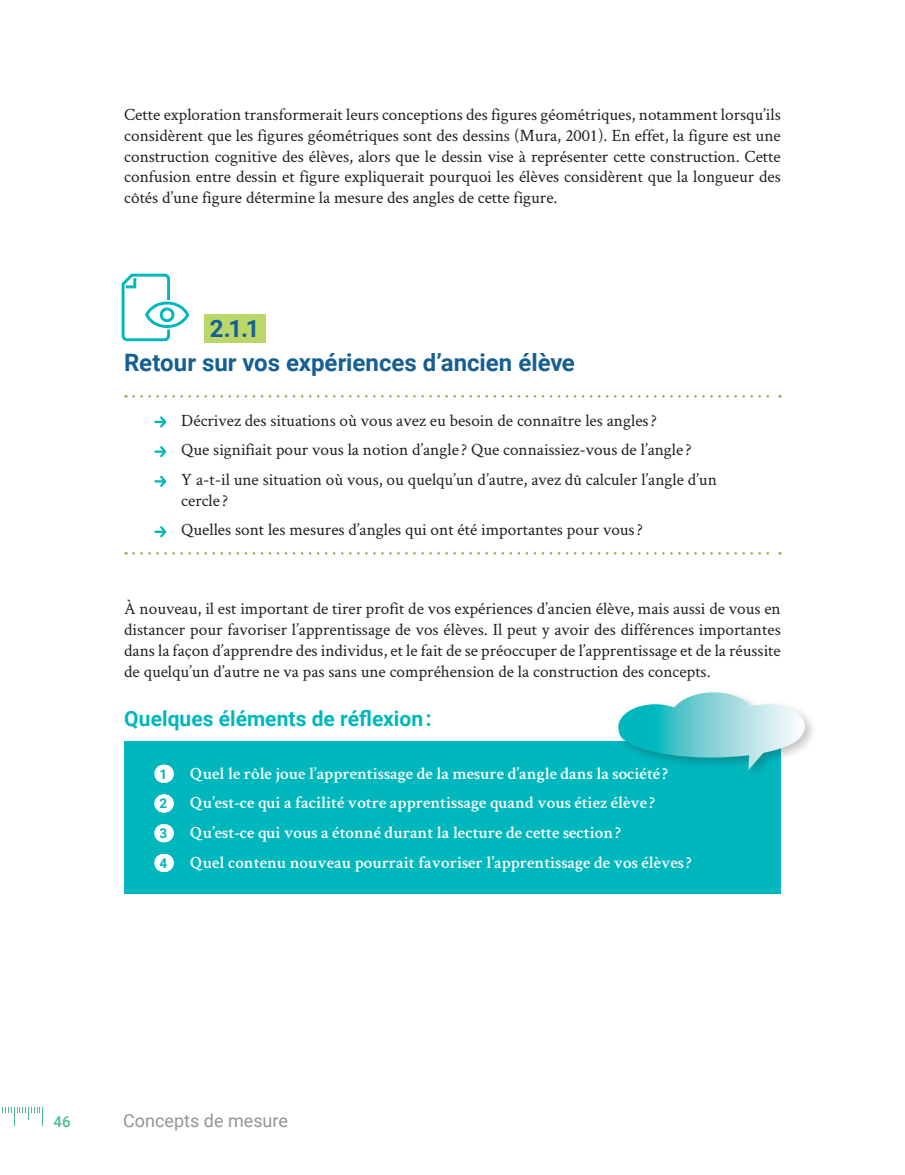
<style>
.page{position:relative;width:905px;height:1175px;background:#fff}
.page>*{position:absolute;margin:0;border:0;box-sizing:border-box;transform-origin:0 0}
.Titre_3_Suite{font:700 24px "Roboto";color:#155f93}
.Titre_3__1_1_1{font:700 24px "Roboto";color:#155f93}
.Titre_4__Tâches_Répo{font:700 21px "Roboto";color:#00b7be}
.t1{font:18px "Roboto";color:#939598}
.Texte_courant{font:17.25px/20.7px "Crimson Text";color:#231f20;text-align:justify}
.Énumération{font:17.25px/20.7px "Crimson Text";color:#231f20}
.t2{font:600 17.25px "Crimson Text";color:#fff}
.t3{font:500 15px "Roboto";color:#4fbe8f}
.t4{font:700 13.5px "Roboto";color:#00b7be}
</style>
<div class="page">
<svg style="left:2px;top:1107px;width:41px;height:19px"></svg>
<div style="left:204px;top:314px;width:61px;height:28px;background:#bbd76a"></div>
<svg style="left:133px;top:395px;width:647px;height:3px"></svg>
<svg style="left:133px;top:552px;width:647px;height:2px"></svg>
<svg style="left:155px;top:416px;width:12px;height:12px"></svg>
<svg style="left:155px;top:446px;width:12px;height:12px"></svg>
<svg style="left:155px;top:475px;width:12px;height:12px"></svg>
<svg style="left:155px;top:526px;width:12px;height:12px"></svg>
<div style="left:124px;top:741px;width:656px;height:152px;background:#00b7be"></div>
<svg style="left:163px;top:764px;width:2px;height:18px"></svg>
<svg style="left:163px;top:794px;width:2px;height:18px"></svg>
<svg style="left:163px;top:824px;width:2px;height:18px"></svg>
<svg style="left:163px;top:854px;width:2px;height:18px"></svg>
<svg style="left:121px;top:273px;width:50px;height:69px"></svg>
<div style="left:145px;top:301px;width:44px;height:27px;border:3px solid #00b7be;border-radius:50%"></div>
<div style="left:160px;top:307px;width:14px;height:15px;border:3px solid #00b7be;border-radius:50%"></div>
<div style="left:615px;top:689px;width:202px;height:92px;background:#231f20;opacity:.25"></div>
<svg style="left:618px;top:692px;width:186px;height:78px"></svg>
<p class="Texte_courant" style="left:124px;top:104px;width:658px">Cette exploration transformerait leurs conceptions des figures géométriques, notamment lorsqu’ils considèrent que les figures géométriques sont des dessins (Mura, 2001). En effet, la figure est une construction cognitive des élèves, alors que le dessin vise à représenter cette construction. Cette confusion entre dessin et figure expliquerait pourquoi les élèves considèrent que la longueur des côtés d’une figure détermine la mesure des angles de cette figure.</p>
<p class="Titre_3__1_1_1" style="left:210px;top:311px;width:51px">2.1.1</p>
<p class="Titre_3_Suite" style="left:124px;top:346px;width:452px">Retour sur vos expériences d’ancien élève</p>
<p class="Énumération" style="left:181px;top:409px;width:477px">Décrivez des situations où vous avez eu besoin de connaître les angles?</p>
<p class="Énumération" style="left:181px;top:439px;width:512px">Que signifiait pour vous la notion d’angle ? Que connaissiez-vous de l’angle ?</p>
<p class="Énumération" style="left:181px;top:468px;width:537px">Y a-t-il une situation où vous, ou quelqu’un d’autre, avez dû calculer l’angle d’un cercle ?</p>
<p class="Énumération" style="left:181px;top:519px;width:463px">Quelles sont les mesures d’angles qui ont été importantes pour vous?</p>
<p class="Texte_courant" style="left:124px;top:598px;width:658px">À nouveau, il est important de tirer profit de vos expériences d’ancien élève, mais aussi de vous en distancer pour favoriser l’apprentissage de vos élèves. Il peut y avoir des différences importantes dans la façon d’apprendre des individus, et le fait de se préoccuper de l’apprentissage et de la réussite de quelqu’un d’autre ne va pas sans une compréhension de la construction des concepts.</p>
<p class="Titre_4__Tâches_Répo" style="left:124px;top:704px;width:309px">Quelques éléments de réflexion :</p>
<p class="t4" style="left:159px;top:764px;width:9px">1</p>
<p class="t2" style="left:190px;top:761px;width:479px">Quel le rôle joue l’apprentissage de la mesure d’angle dans la société ?</p>
<p class="t4" style="left:159px;top:794px;width:9px">2</p>
<p class="t2" style="left:190px;top:790px;width:466px">Qu’est-ce qui a facilité votre apprentissage quand vous étiez élève ?</p>
<p class="t4" style="left:159px;top:823px;width:9px">3</p>
<p class="t2" style="left:190px;top:820px;width:432px">Qu’est-ce qui vous a étonné durant la lecture de cette section?</p>
<p class="t4" style="left:159px;top:853px;width:9px">4</p>
<p class="t2" style="left:190px;top:850px;width:503px">Quel contenu nouveau pourrait favoriser l’apprentissage de vos élèves?</p>
<p class="t3" style="left:54px;top:1110px;width:19px">46</p>
<p class="t1" style="left:123px;top:1108px;width:166px">Concepts de mesure</p>
</div>
